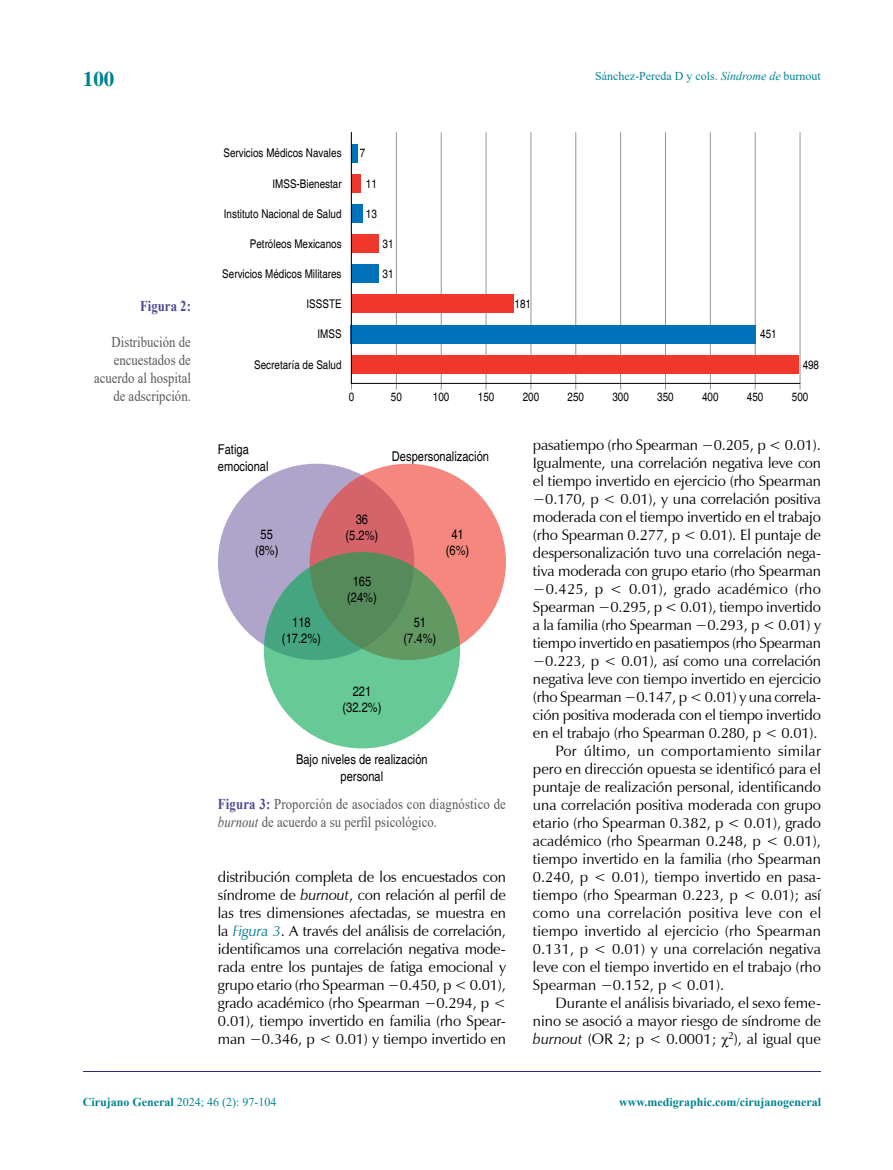
<style>
.page{position:relative;width:893px;height:1170px;background:#fff}
.page>*{position:absolute;margin:0;border:0;box-sizing:border-box;transform-origin:0 0}
.t1{font:700 21px "Times";color:#008390}
.t2{font:15px/18px "Zapf Humanist 601 BT";letter-spacing:-.01em;color:#000;text-align:justify}
.t3{font:15px/18px "Times New Roman";color:#58595b;text-align:right;scale:.85 1}
.t4{font:15px "Zapf Humanist 601 BT";letter-spacing:.025em;color:#000}
.t5{font:15px "Zapf Humanist 601 BT";letter-spacing:.015em;color:#000}
.t6{font:700 15px "Times New Roman";color:#4c4996;scale:.85 1}
.t7{font:condensed 13.5px/16.2px "Helvetica";color:#000;text-align:center}
.t8{font:condensed 12px "Helvetica";color:#000}
.t9{font:12px "Times New Roman";color:#008390}
.t10{font:700 12px "Times New Roman";color:#008390}
.s1{font-style:italic}
.s2{font-weight:700;color:#4c4996}
.s3{font-style:italic;color:#007c8e}
.s4{font-family:"Times New Roman"}
.s5{font-weight:700}
</style>
<div class="page">
<hr style="left:83px;top:1071px;width:738px;height:1px;background:#2a2a86">
<hr style="left:396px;top:132px;width:1px;height:257px;background:#939598">
<hr style="left:351px;top:132px;width:1px;height:257px;background:#939598">
<hr style="left:441px;top:132px;width:1px;height:257px;background:#939598">
<hr style="left:620px;top:132px;width:1px;height:257px;background:#939598">
<hr style="left:710px;top:132px;width:1px;height:257px;background:#939598">
<hr style="left:800px;top:132px;width:1px;height:257px;background:#939598">
<hr style="left:755px;top:132px;width:1px;height:257px;background:#939598">
<hr style="left:665px;top:132px;width:1px;height:257px;background:#939598">
<hr style="left:531px;top:132px;width:1px;height:257px;background:#939598">
<hr style="left:575px;top:132px;width:1px;height:257px;background:#939598">
<hr style="left:486px;top:132px;width:1px;height:257px;background:#939598">
<svg style="left:351px;top:132px;width:450px;height:252px"></svg>
<div style="left:218px;top:463px;width:196px;height:197px;background:#afa4c9;border-radius:50%"></div>
<svg style="left:310px;top:463px;width:196px;height:197px;background:#ea7c79"></svg>
<svg style="left:264px;top:552px;width:196px;height:196px;background:#5cad7d"></svg>
<h1 class="t1" style="left:83px;top:67px;width:33px">100</h1>
<p class="t6" style="left:140px;top:295px;width:61px">Figura 2:</p>
<p class="t3" style="left:94px;top:332px;width:115px">Distribución de encuestados de acuerdo al hospital de adscripción.</p>
<p class="t8" style="left:223px;top:146px;width:120px">Servicios Médicos Navales</p>
<p class="t8" style="left:272px;top:176px;width:71px">IMSS-Bienestar</p>
<p class="t8" style="left:224px;top:206px;width:119px">Instituto Nacional de Salud</p>
<p class="t8" style="left:250px;top:237px;width:93px">Petróleos Mexicanos</p>
<p class="t8" style="left:222px;top:267px;width:121px">Servicios Médicos Militares</p>
<p class="t8" style="left:307px;top:297px;width:37px">ISSSTE</p>
<p class="t8" style="left:318px;top:327px;width:26px">IMSS</p>
<p class="t8" style="left:254px;top:357px;width:89px">Secretaría de Salud</p>
<p class="t8" style="left:360px;top:146px;width:7px">7</p>
<p class="t8" style="left:366px;top:176px;width:12px">11</p>
<p class="t8" style="left:366px;top:206px;width:12px">13</p>
<p class="t8" style="left:383px;top:237px;width:12px">31</p>
<p class="t8" style="left:383px;top:267px;width:12px">31</p>
<p class="t9" style="left:595px;top:68px;width:227px">Sánchez-Pereda D y cols. <span class="s1">Síndrome de</span> burnout</p>
<p class="t8" style="left:515px;top:297px;width:18px">181</p>
<p class="t8" style="left:760px;top:327px;width:18px">451</p>
<p class="t8" style="left:803px;top:357px;width:18px">498</p>
<p class="t8" style="left:349px;top:389px;width:7px">0</p>
<p class="t8" style="left:391px;top:389px;width:12px">50</p>
<p class="t8" style="left:433px;top:389px;width:18px">100</p>
<p class="t8" style="left:478px;top:389px;width:18px">150</p>
<p class="t8" style="left:523px;top:389px;width:18px">200</p>
<p class="t8" style="left:568px;top:389px;width:18px">250</p>
<p class="t8" style="left:612px;top:389px;width:18px">300</p>
<p class="t8" style="left:657px;top:389px;width:18px">350</p>
<p class="t8" style="left:702px;top:389px;width:18px">400</p>
<p class="t8" style="left:747px;top:389px;width:18px">450</p>
<p class="t8" style="left:792px;top:389px;width:18px">500</p>
<p class="t7" style="left:218px;top:441px;width:52px;text-align:left">Fatiga emocional</p>
<p class="t7" style="left:392px;top:448px;width:99px">Despersonalización</p>
<p class="t7" style="left:356px;top:511px;width:14px">36</p>
<p class="t7" style="left:261px;top:526px;width:14px">55</p>
<p class="t7" style="left:346px;top:527px;width:34px">(5.2%)</p>
<p class="t7" style="left:255px;top:542px;width:25px">(8%)</p>
<p class="t7" style="left:347px;top:573px;width:31px">165 (24%)</p>
<p class="t7" style="left:446px;top:526px;width:25px">41 (6%)</p>
<p class="t7" style="left:282px;top:614px;width:40px">118 (17.2%)</p>
<p class="t7" style="left:404px;top:614px;width:34px">51 (7.4%)</p>
<p class="t7" style="left:342px;top:683px;width:40px">221 (32.2%)</p>
<p class="t7" style="left:296px;top:751px;width:133px">Bajo niveles de realización personal</p>
<p class="t3" style="left:218px;top:794px;width:340px;text-align:left"><span class="s2">Figura 3:</span> Proporción de asociados con diagnóstico de <span class="s1">burnout</span> de acuerdo a su perfil psicológico.</p>
<p class="t2" style="left:218px;top:867px;width:290px">distribución completa de los encuestados con síndrome de <span class="s1">burnout</span>, con relación al perfil de las tres dimensiones afectadas, se muestra en la <span class="s3">Figura 3</span>. A través del análisis de correlación, identificamos una correlación negativa mode&shy;rada entre los puntajes de fatiga emocional y grupo etario (rho Spearman −0.450, p &lt; 0.01), grado académico (rho Spearman −0.294, p &lt; 0.01), tiempo invertido en familia (rho Spear&shy;man −0.346, p &lt; 0.01) y tiempo invertido en</p>
<p class="t2" style="left:533px;top:435px;width:290px">pasatiempo (rho Spearman −0.205, p &lt; 0.01).</p>
<p class="t2" style="left:533px;top:453px;width:290px">Igualmente, una correlación negativa leve con</p>
<p class="t2" style="left:533px;top:471px;width:289px">el tiempo invertido en ejercicio (rho Spearman</p>
<p class="t2" style="left:533px;top:489px;width:290px">−0.170, p &lt; 0.01), y una correlación positiva</p>
<p class="t2" style="left:533px;top:507px;width:290px">moderada con el tiempo invertido en el trabajo</p>
<p class="t2" style="left:533px;top:525px;width:290px">(rho Spearman 0.277, p &lt; 0.01). El puntaje de</p>
<p class="t2" style="left:533px;top:543px;width:290px">despersonalización tuvo una correlación nega-</p>
<p class="t2" style="left:533px;top:561px;width:289px">tiva moderada con grupo etario (rho Spearman</p>
<p class="t5" style="left:533px;top:579px;width:289px">−0.425, p &lt; 0.01), grado académico (rho</p>
<p class="t2" style="left:533px;top:597px;width:290px">Spearman −0.295, p &lt; 0.01), tiempo invertido</p>
<p class="t2" style="left:533px;top:615px;width:290px">a la familia (rho Spearman −0.293, p &lt; 0.01) y</p>
<p class="t2" style="left:533px;top:633px;width:289px">tiempo invertido en pasatiempos (rho Spearman</p>
<p class="t2" style="left:533px;top:651px;width:290px">−0.223, p &lt; 0.01), así como una correlación</p>
<p class="t2" style="left:533px;top:669px;width:290px">negativa leve con tiempo invertido en ejercicio</p>
<p class="t2" style="left:533px;top:687px;width:290px">(rho Spearman −0.147, p &lt; 0.01) y una correla-</p>
<p class="t2" style="left:533px;top:705px;width:290px">ción positiva moderada con el tiempo invertido</p>
<p class="t2" style="left:533px;top:723px;width:286px">en el trabajo (rho Spearman 0.280, p &lt; 0.01).</p>
<p class="t4" style="left:555px;top:741px;width:267px">Por último, un comportamiento similar</p>
<p class="t2" style="left:533px;top:759px;width:290px">pero en dirección opuesta se identificó para el</p>
<p class="t2" style="left:533px;top:777px;width:290px">puntaje de realización personal, identificando</p>
<p class="t2" style="left:533px;top:795px;width:290px">una correlación positiva moderada con grupo</p>
<p class="t2" style="left:533px;top:813px;width:289px">etario (rho Spearman 0.382, p &lt; 0.01), grado</p>
<p class="t2" style="left:533px;top:831px;width:290px">académico (rho Spearman 0.248, p &lt; 0.01),</p>
<p class="t2" style="left:533px;top:849px;width:289px">tiempo invertido en la familia (rho Spearman</p>
<p class="t2" style="left:533px;top:867px;width:290px">0.240, p &lt; 0.01), tiempo invertido en pasa-</p>
<p class="t2" style="left:533px;top:885px;width:290px">tiempo (rho Spearman 0.223, p &lt; 0.01); así</p>
<p class="t4" style="left:533px;top:903px;width:290px">como una correlación positiva leve con el</p>
<p class="t2" style="left:533px;top:921px;width:289px">tiempo invertido al ejercicio (rho Spearman</p>
<p class="t2" style="left:533px;top:939px;width:290px">0.131, p &lt; 0.01) y una correlación negativa</p>
<p class="t2" style="left:533px;top:957px;width:290px">leve con el tiempo invertido en el trabajo (rho</p>
<p class="t2" style="left:533px;top:975px;width:193px">Spearman −0.152, p &lt; 0.01).</p>
<p class="t2" style="left:555px;top:993px;width:267px">Durante el análisis bivariado, el sexo feme-</p>
<p class="t2" style="left:533px;top:1011px;width:290px">nino se asoció a mayor riesgo de síndrome de</p>
<p class="t2" style="left:533px;top:1029px;width:290px"><span class="s1">burnout</span> (OR 2; p &lt; 0.0001; <span class="s4">χ</span><sup>2</sup>), al igual que</p>
<p class="t9" style="left:83px;top:1093px;width:195px"><span class="s5">Cirujano General</span> 2024; 46 (2): 97-104</p>
<p class="t10" style="left:619px;top:1093px;width:203px">www.medigraphic.com/cirujanogeneral</p>
</div>
